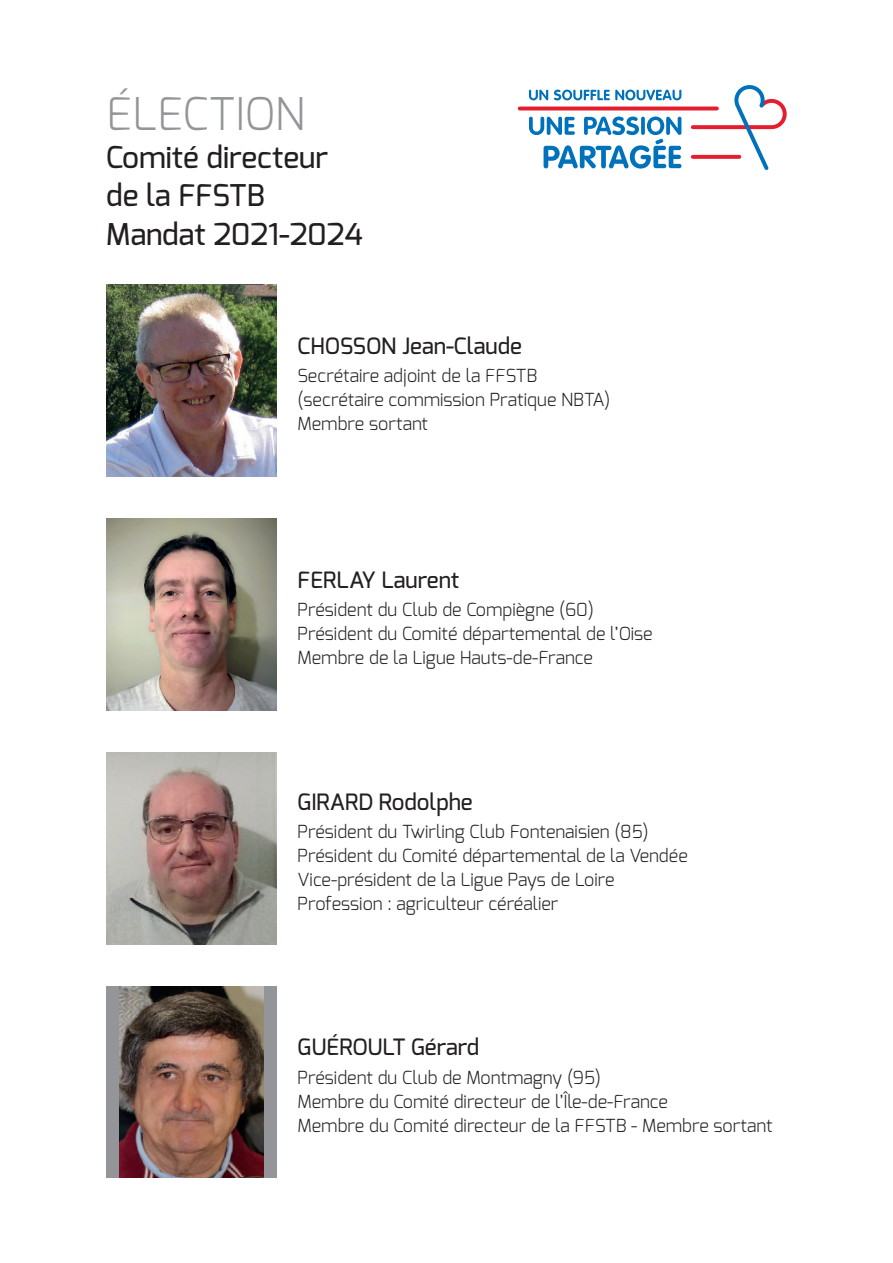
<style>
.page{position:relative;width:893px;height:1263px;background:#fff}
.page>*{position:absolute;margin:0;border:0;box-sizing:border-box;transform-origin:0 0}
.t1{font:300 45px "Exo";color:#939598}
.t2{font:500 30px "Exo";color:#231f20}
.t3{font:500 22.5px "Exo";color:#231f20}
.t4{font:300 18px "Exo";color:#231f20}
</style>
<div class="page">
<div style="left:106px;top:986px;width:170px;height:192px;background:#939598"></div>
<svg style="left:689px;top:85px;width:98px;height:85px"></svg>
<svg style="left:529px;top:90px;width:19px;height:10px"></svg>
<svg style="left:554px;top:90px;width:127px;height:10px"></svg>
<hr style="left:520px;top:107px;width:197px;height:3px;background:#e41d2f">
<svg style="left:529px;top:117px;width:152px;height:52px"></svg>
<svg style="left:693px;top:155px;width:46px;height:4px"></svg>
<img style="left:106px;top:519px;width:170px;height:191px">
<img style="left:106px;top:753px;width:170px;height:191px">
<img style="left:119px;top:986px;width:145px;height:192px">
<img style="left:106px;top:285px;width:170px;height:191px">
<p class="t1" style="left:106px;top:85px;width:200px">ÉLECTION</p>
<p class="t2" style="left:106px;top:138px;width:223px">Comité directeur</p>
<p class="t2" style="left:106px;top:176px;width:160px">de la FFSTB</p>
<p class="t2" style="left:106px;top:214px;width:258px">Mandat 2021-2024</p>
<p class="t3" style="left:298px;top:331px;width:226px">CHOSSON Jean-Claude</p>
<p class="t4" style="left:298px;top:364px;width:241px">Secrétaire adjoint de la FFSTB</p>
<p class="t4" style="left:298px;top:388px;width:314px">(secrétaire commission Pratique NBTA)</p>
<p class="t4" style="left:298px;top:412px;width:132px">Membre sortant</p>
<p class="t3" style="left:298px;top:565px;width:163px">FERLAY Laurent</p>
<p class="t4" style="left:298px;top:598px;width:298px">Président du Club de Compiègne (60)</p>
<p class="t4" style="left:298px;top:622px;width:357px">Président du Comité départemental de l’Oise</p>
<p class="t4" style="left:298px;top:646px;width:297px">Membre de la Ligue Hauts-de-France</p>
<p class="t3" style="left:298px;top:787px;width:177px">GIRARD Rodolphe</p>
<p class="t4" style="left:298px;top:820px;width:353px">Président du Twirling Club Fontenaisien (85)</p>
<p class="t4" style="left:298px;top:844px;width:392px">Président du Comité départemental de la Vendée</p>
<p class="t4" style="left:298px;top:868px;width:318px">Vice-président de la Ligue Pays de Loire</p>
<p class="t4" style="left:298px;top:892px;width:262px">Profession : agriculteur céréalier</p>
<p class="t3" style="left:298px;top:1033px;width:183px">GUÉROULT Gérard</p>
<p class="t4" style="left:298px;top:1065px;width:305px">Président du Club de Montmagny (95)</p>
<p class="t4" style="left:298px;top:1089px;width:372px">Membre du Comité directeur de l’Île-de-France</p>
<p class="t4" style="left:298px;top:1113px;width:477px">Membre du Comité directeur de la FFSTB - Membre sortant</p>
</div>
